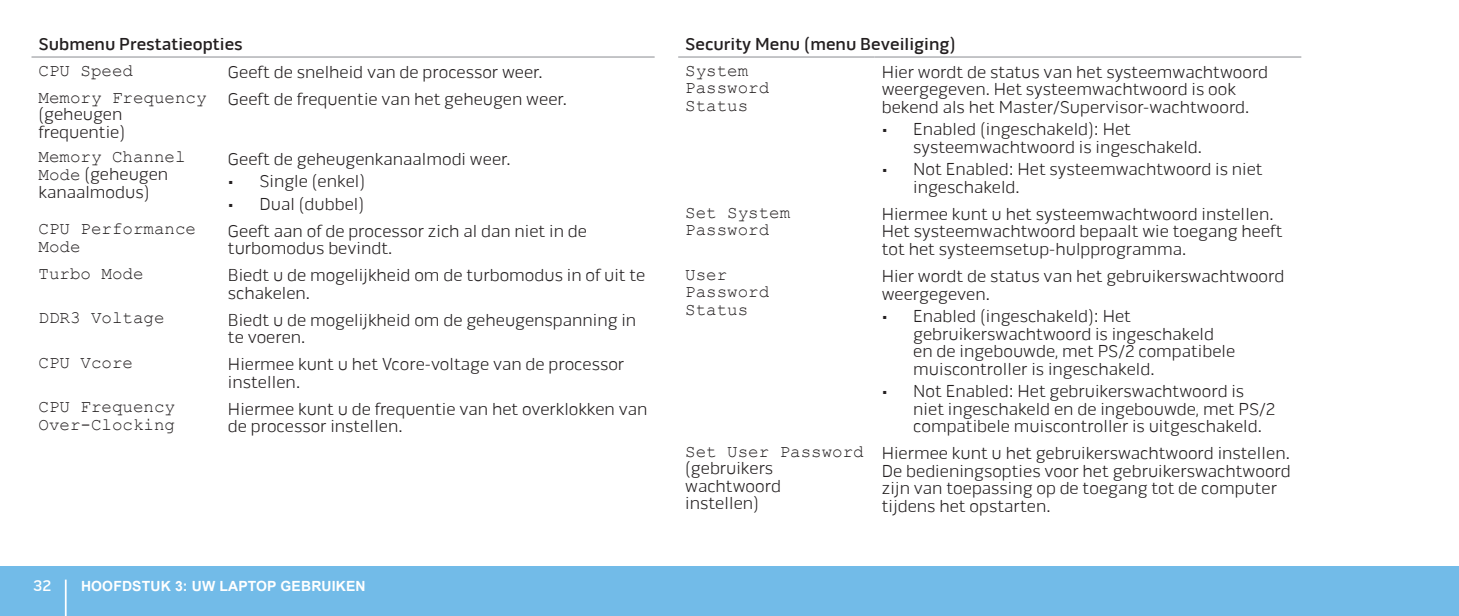
<style>
.page{position:relative;width:1459px;height:616px;background:#fff}
.page>*{position:absolute;margin:0;border:0;box-sizing:border-box;transform-origin:0 0}
.t1{font:300 17.5px/17.5px "Pill Alt 600 mg";color:#231f20}
.t2{font:17.5px/17.5px "Courier New";color:#231f20}
.t3{font:500 17.5px "Pill Alt 600 mg";color:#231f20}
.t4{font:500 15.75px "Pill Alt 600 mg";color:#fff}
.t5{font:700 14px "Arial";letter-spacing:.01em;color:#fff}
.s1{font-family:"Courier New";font-weight:400}
</style>
<div class="page">
<div style="left:0;top:566px;width:1458px;height:49px;background:#72bbe8"></div>
<hr style="left:1458px;top:566px;width:1px;height:49px;background:#72bbe8">
<hr style="left:65px;top:579px;width:2px;height:36px;background:#fff">
<hr style="left:32px;top:56px;width:189px;height:2px;background:#bcbdc0">
<hr style="left:221px;top:56px;width:433px;height:2px;background:#bcbdc0">
<hr style="left:678px;top:56px;width:196px;height:2px;background:#bcbdc0">
<hr style="left:874px;top:56px;width:427px;height:2px;background:#bcbdc0">
<p class="t3" style="left:38px;top:34px;width:206px">Submenu Prestatieopties</p>
<p class="t2" style="left:38px;top:61px;width:96px">CPU Speed</p>
<p class="t1" style="left:228px;top:63px;width:316px">Geeft de snelheid van de processor weer.</p>
<p class="t2" style="left:38px;top:88px;width:169px">Memory Frequency</p>
<p class="t1" style="left:38px;top:105px;width:88px">(geheugen frequentie)</p>
<p class="t1" style="left:228px;top:90px;width:340px">Geeft de frequentie van het geheugen weer.</p>
<p class="t2" style="left:38px;top:147px;width:148px">Memory Channel</p>
<p class="t1" style="left:38px;top:165px;width:131px"><span class="s1">Mode</span> (geheugen kanaalmodus)</p>
<p class="t1" style="left:228px;top:150px;width:284px">Geeft de geheugenkanaalmodi weer.</p>
<p class="t1" style="left:228px;top:172px;width:139px">• Single (enkel)</p>
<p class="t1" style="left:228px;top:195px;width:138px">• Dual (dubbel)</p>
<p class="t2" style="left:38px;top:219px;width:159px">CPU Performance<br>Mode</p>
<p class="t1" style="left:228px;top:222px;width:360px">Geeft aan of de processor zich al dan niet in de turbomodus bevindt.</p>
<p class="t2" style="left:38px;top:264px;width:106px">Turbo Mode</p>
<p class="t1" style="left:228px;top:266px;width:419px">Biedt u de mogelijkheid om de turbomodus in of uit te schakelen.</p>
<p class="t2" style="left:38px;top:308px;width:127px">DDR3 Voltage</p>
<p class="t1" style="left:228px;top:311px;width:410px">Biedt u de mogelijkheid om de geheugenspanning in te voeren.</p>
<p class="t2" style="left:38px;top:353px;width:96px">CPU Vcore</p>
<p class="t1" style="left:228px;top:355px;width:398px">Hiermee kunt u het Vcore-voltage van de processor instellen.</p>
<p class="t2" style="left:38px;top:397px;width:138px">CPU Frequency<br>Over-Clocking</p>
<p class="t1" style="left:228px;top:400px;width:421px">Hiermee kunt u de frequentie van het overklokken van de processor instellen.</p>
<p class="t4" style="left:33px;top:576px;width:20px">32</p>
<p class="t5" style="left:81px;top:576px;width:286px">HOOFDSTUK 3: UW LAPTOP GEBRUIKEN</p>
<p class="t3" style="left:685px;top:34px;width:272px">Security Menu (menu Beveiliging)</p>
<p class="t2" style="left:685px;top:61px;width:85px">System<br>Password<br>Status</p>
<p class="t1" style="left:881px;top:63px;width:388px">Hier wordt de status van het systeemwachtwoord weergegeven. Het systeemwachtwoord is ook bekend als het Master/Supervisor-wachtwoord.</p>
<p class="t1" style="left:913px;top:121px;width:290px;text-indent:-32px">• Enabled (ingeschakeld): Het systeemwachtwoord is ingeschakeld.</p>
<p class="t1" style="left:913px;top:161px;width:351px;text-indent:-32px">• Not Enabled: Het systeemwachtwoord is niet ingeschakeld.</p>
<p class="t2" style="left:685px;top:203px;width:106px">Set System<br>Password</p>
<p class="t1" style="left:881px;top:205px;width:402px">Hiermee kunt u het systeemwachtwoord instellen.<br>Het systeemwachtwoord bepaalt wie toegang heeft tot het systeemsetup-hulpprogramma.</p>
<p class="t2" style="left:685px;top:265px;width:85px">User<br>Password<br>Status</p>
<p class="t1" style="left:881px;top:267px;width:404px">Hier wordt de status van het gebruikerswachtwoord weergegeven.</p>
<p class="t1" style="left:913px;top:307px;width:323px;text-indent:-32px">• Enabled (ingeschakeld): Het gebruikerswachtwoord is ingeschakeld en de ingebouwde, met PS/2 compatibele muiscontroller is ingeschakeld.</p>
<p class="t1" style="left:913px;top:382px;width:364px;text-indent:-32px">• Not Enabled: Het gebruikerswachtwoord is niet ingeschakeld en de ingebouwde, met PS/2 compatibele muiscontroller is uitgeschakeld.</p>
<p class="t2" style="left:685px;top:441px;width:180px">Set User Password</p>
<p class="t1" style="left:685px;top:459px;width:97px">(gebruikers wachtwoord instellen)</p>
<p class="t1" style="left:881px;top:444px;width:410px">Hiermee kunt u het gebruikerswachtwoord instellen.<br>De bedieningsopties voor het gebruikerswachtwoord zijn van toepassing op de toegang tot de computer tijdens het opstarten.</p>
</div>
